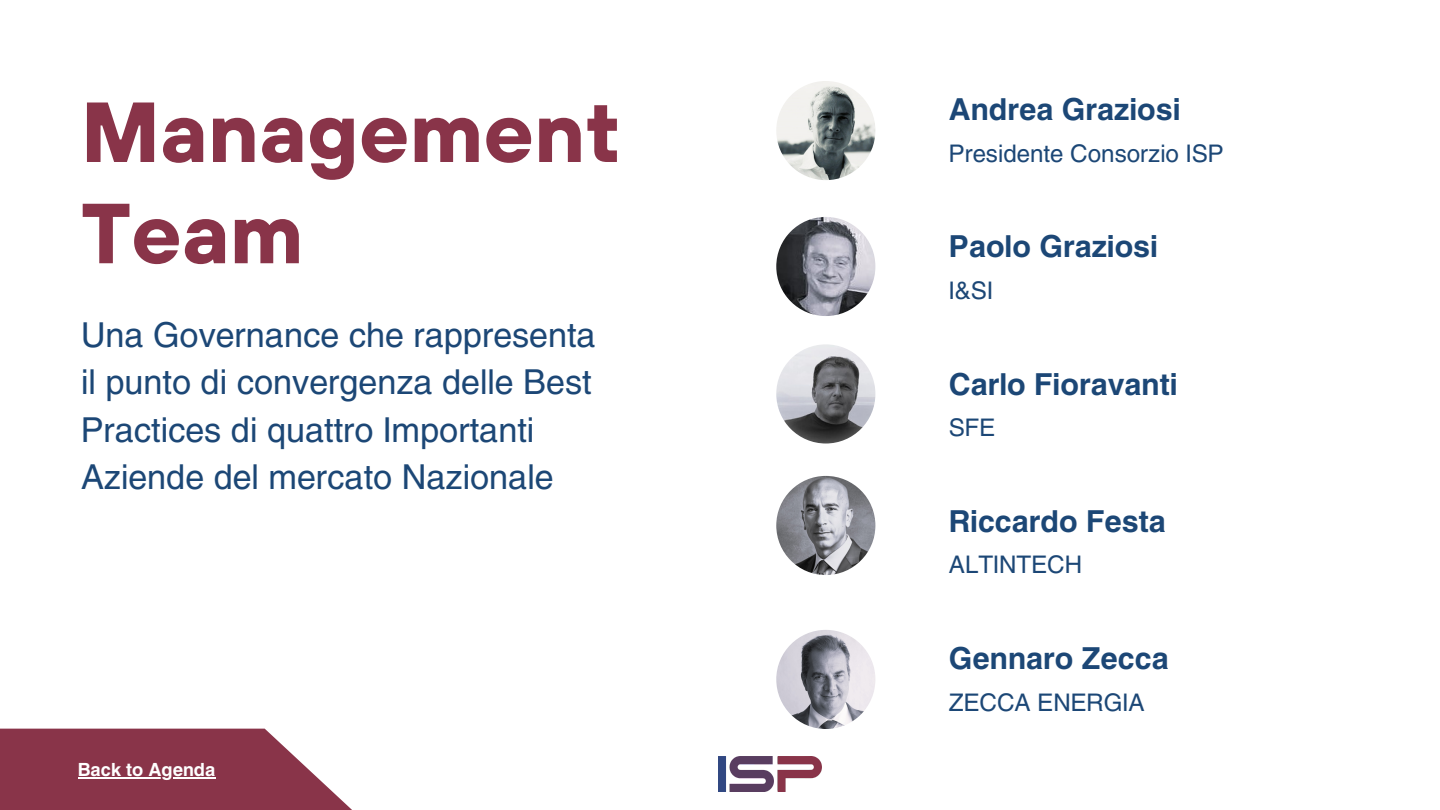
<style>
.page{position:relative;width:1440px;height:810px;background:#fff}
.page>*{position:absolute;margin:0;border:0;box-sizing:border-box;transform-origin:0 0}
.t1{font:700 85px/101.2px "TT Hoves";color:#893449}
.t2{font:34px/47.2px "Helios";color:#1c4776}
.t3{font:700 30px "Helios";color:#1c4776}
.t4{font:24px "Helios";color:#1c4776}
.t5{font:700 18px "Helios";color:#fff}
</style>
<div class="page">
<img style="left:776px;top:81px;width:99px;height:99px;border-radius:50%">
<img style="left:776px;top:217px;width:99px;height:99px;border-radius:50%">
<img style="left:776px;top:344px;width:99px;height:100px;border-radius:50%">
<img style="left:776px;top:476px;width:99px;height:99px;border-radius:50%">
<img style="left:776px;top:630px;width:99px;height:99px;border-radius:50%">
<svg style="left:0;top:729px;width:352px;height:81px"></svg>
<hr style="left:78px;top:777px;width:137px;height:1px;background:#fff">
<img style="left:718px;top:756px;width:104px;height:35px">
<h1 class="t1" style="left:81px;top:80px;width:541px">Management<br>Team</h1>
<p class="t2" style="left:81px;top:310px;width:516px">Una Governance che rappresenta il punto di convergenza delle Best<br>Practices di quattro Importanti<br>Aziende del mercato Nazionale</p>
<p class="t5" style="left:78px;top:758px;width:139px">Back to Agenda</p>
<p class="t3" style="left:949px;top:90px;width:233px">Andrea Graziosi</p>
<p class="t4" style="left:949px;top:138px;width:276px">Presidente Consorzio ISP</p>
<p class="t3" style="left:949px;top:228px;width:211px">Paolo Graziosi</p>
<p class="t4" style="left:949px;top:275px;width:46px">I&amp;SI</p>
<p class="t3" style="left:949px;top:365px;width:230px">Carlo Fioravanti</p>
<p class="t4" style="left:949px;top:412px;width:48px">SFE</p>
<p class="t3" style="left:949px;top:502px;width:218px">Riccardo Festa</p>
<p class="t4" style="left:949px;top:550px;width:135px">ALTINTECH</p>
<p class="t3" style="left:949px;top:639px;width:221px">Gennaro Zecca</p>
<p class="t4" style="left:949px;top:687px;width:197px">ZECCA ENERGIA</p>
</div>
